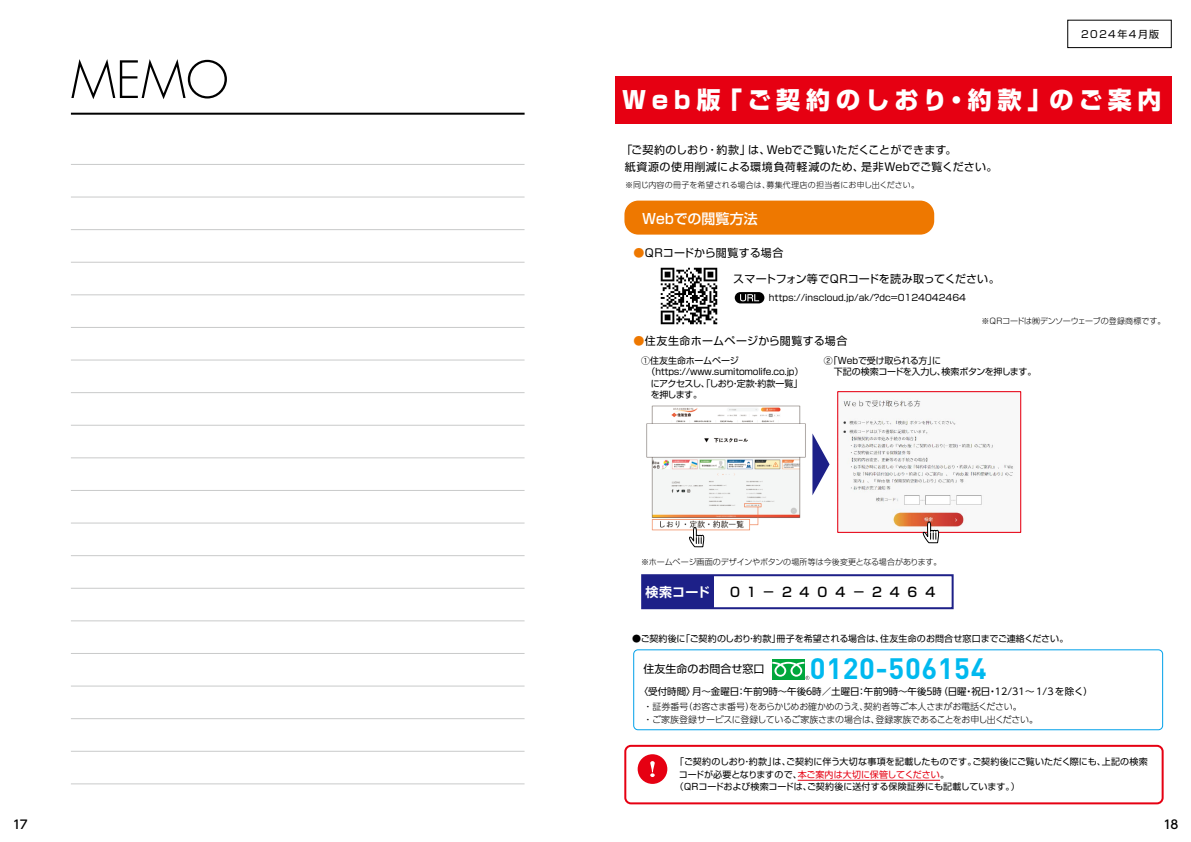
<style>
.page{position:relative;width:1191px;height:842px;background:#fff}
.page>*{position:absolute;margin:0;border:0;box-sizing:border-box;transform-origin:0 0}
.t1{font:300 50px "Futura Std";color:#000}
.t2{font:700 29.2px "DIN Pro";letter-spacing:.02em;color:#00b9ef}
.t3{font:800 24px "Shin Go Pr 5";letter-spacing:.245em;color:#fff}
.t4{font:500 14px "Shin Go Pr 5";letter-spacing:-.005em;color:#fff}
.t5{font:500 13px "Shin Go Pr 5";letter-spacing:.61em;color:#000}
.t6{font:700 13px "Shin Go Pr 5 De";letter-spacing:.015em;color:#fff}
.t7{font:500 12px "UD Shin Go Pro";color:#000}
.t8{font:11px/17px "Shin Go Pro";letter-spacing:.015em;color:#000}
.t9{font:11px "Shin Go Pro";letter-spacing:-.025em;color:#000}
.t10{font:11px "Shin Go Pr 6 N";color:#000}
.t11{font:10px "Shin Go Pr 5";letter-spacing:.15em;color:#000}
.t12{font:9.5px "UD Shin Go Pro";color:#000}
.t13{font:9px "Shin Go Pr 5";letter-spacing:-.005em;color:#000}
.t14{font:300 9px/13.5px "UD Shin Go Pro";letter-spacing:-.025em;color:#000}
.t15{font:9px "Shin Go Pro";color:#000}
.t16{font:9px "Shin Go Pro";letter-spacing:-.02em;color:#000}
.t17{font:9px/11.5px "Shin Go Pro";letter-spacing:-.045em;color:#000}
.t18{font:9px "Shin Go Pr 5";letter-spacing:-.015em;color:#e60012}
.t19{font:9px "Shin Go Pro";letter-spacing:-.06em;color:#000}
.t20{font:300 8px "Shin Go Pro";letter-spacing:-.015em;color:#000}
.t21{font:300 8px "UD Shin Go Pro";letter-spacing:.015em;color:#000}
.s1{color:#ee7800}
.s2{color:#000}
</style>
<div class="page">
<img style="left:660px;top:267px;width:58px;height:58px">
<img style="left:646px;top:405px;width:160px;height:126px">
<img style="left:841px;top:391px;width:181px;height:142px">
<div style="left:837px;top:391px;width:184px;height:142px;border:1px solid #e60012"></div>
<hr style="left:71px;top:113px;width:453px;height:2px;background:#000">
<hr style="left:71px;top:164px;width:453px;height:1px;background:#c9caca">
<hr style="left:71px;top:197px;width:453px;height:1px;background:#c9caca">
<hr style="left:71px;top:229px;width:453px;height:1px;background:#c9caca">
<hr style="left:71px;top:294px;width:453px;height:1px;background:#c9caca">
<hr style="left:71px;top:359px;width:453px;height:1px;background:#c9caca">
<hr style="left:71px;top:457px;width:453px;height:1px;background:#c9caca">
<hr style="left:71px;top:555px;width:453px;height:1px;background:#c9caca">
<hr style="left:71px;top:685px;width:453px;height:1px;background:#c9caca">
<hr style="left:71px;top:262px;width:453px;height:1px;background:#c9caca">
<hr style="left:71px;top:327px;width:453px;height:1px;background:#c9caca">
<hr style="left:71px;top:392px;width:453px;height:1px;background:#c9caca">
<hr style="left:71px;top:490px;width:453px;height:1px;background:#c9caca">
<hr style="left:71px;top:588px;width:453px;height:1px;background:#c9caca">
<hr style="left:71px;top:718px;width:453px;height:1px;background:#c9caca">
<hr style="left:71px;top:425px;width:453px;height:1px;background:#c9caca">
<hr style="left:71px;top:522px;width:453px;height:1px;background:#c9caca">
<hr style="left:71px;top:620px;width:453px;height:1px;background:#c9caca">
<hr style="left:71px;top:751px;width:453px;height:1px;background:#c9caca">
<hr style="left:71px;top:653px;width:453px;height:1px;background:#c9caca">
<hr style="left:71px;top:783px;width:453px;height:1px;background:#c9caca">
<div style="left:637px;top:754px;width:30px;height:30px;background:#e60012;border-radius:50%"></div>
<svg style="left:650px;top:761px;width:4px;height:16px"></svg>
<hr style="left:797px;top:780px;width:143px;height:1px;background:#e60012">
<div style="left:615px;top:77px;width:556px;height:47px;background:#e60012"></div>
<div style="left:1067px;top:20px;width:104px;height:28px;border:1px solid #000"></div>
<div style="left:624px;top:745px;width:539px;height:59px;border:2px solid #e60012;border-radius:6px"></div>
<div style="left:624px;top:201px;width:310px;height:34px;background:#ee7800;border-radius:14px"></div>
<svg style="left:812px;top:433px;width:17px;height:62px"></svg>
<svg style="left:688px;top:527px;width:17px;height:20px"></svg>
<div style="left:633px;top:649px;width:530px;height:81px;border:1px solid #00a0e9;border-radius:4px"></div>
<div style="left:772px;top:659px;width:32px;height:20px;background:#00a73c"></div>
<svg style="left:772px;top:662px;width:37px;height:18px"></svg>
<svg style="left:922px;top:521px;width:18px;height:22px"></svg>
<svg style="left:734px;top:292px;width:30px;height:11px"></svg>
<svg style="left:740px;top:294px;width:19px;height:7px"></svg>
<div style="left:642px;top:575px;width:71px;height:33px;background:#1d2088"></div>
<div style="left:641px;top:574px;width:312px;height:35px;border:2px solid #1d2088"></div>
<h1 class="t1" style="left:71px;top:49px;width:159px">MEMO</h1>
<p class="t11" style="left:1081px;top:26px;width:79px">20２4年4月版</p>
<h3 class="t3" style="left:622px;top:81px;width:541px">Web版「ご契約のしおり・約款」のご案内</h3>
<p class="t8" style="left:625px;top:139px;width:374px;text-indent:-3px">「ご契約のしおり・約款」は、Webでご覧いただくことができます。<br>紙資源の使用削減による環境負荷軽減のため、是非Webでご覧ください。</p>
<p class="t21" style="left:625px;top:179px;width:295px">※同じ内容の冊子を希望される場合は、募集代理店の担当者にお申し出ください。</p>
<p class="t4" style="left:642px;top:207px;width:117px">Ｗｅｂでの閲覧方法</p>
<p class="t8" style="left:633px;top:243px;width:151px"><span class="s1">●</span>ＱＲコードから閲覧する場合</p>
<p class="t9" style="left:733px;top:270px;width:268px">スマートフォン等でＱＲコードを読み取ってください。</p>
<p class="t15" style="left:769px;top:290px;width:199px">https://inscloud.jp/ak/?dc=0124042464</p>
<p class="t8" style="left:633px;top:331px;width:216px"><span class="s1">●</span>住友生命ホームページから閲覧する場合</p>
<p class="t20" style="left:981px;top:314px;width:185px">※ＱＲコードは㈱デンソーウェーブの登録商標です。</p>
<p class="t16" style="left:641px;top:353px;width:99px">①住友生命ホームページ</p>
<p class="t16" style="left:646px;top:364px;width:158px">（https://www.sumitomolife.co.jp）</p>
<p class="t19" style="left:650px;top:376px;width:153px">にアクセスし、「しおり・定款・約款一覧」</p>
<p class="t16" style="left:651px;top:387px;width:53px">を押します。</p>
<p class="t17" style="left:834px;top:353px;width:204px;text-indent:-10px">②「Ｗｅｂで受け取られる方」に<br>下記の検索コードを入力し、検索ボタンを押します。</p>
<p class="t20" style="left:641px;top:555px;width:302px">※ホームページ画面のデザインやボタンの場所等は今後変更となる場合があります。</p>
<p class="t6" style="left:645px;top:581px;width:66px">検索コード</p>
<p class="t5" style="left:730px;top:582px;width:207px">01－2404－2464</p>
<p class="t15" style="left:632px;top:632px;width:438px">●ご契約後に「ご契約のしおり・約款」冊子を希望される場合は、住友生命のお問合せ窓口までご連絡ください。</p>
<p class="t10" style="left:643px;top:660px;width:133px">住友生命のお問合せ窓口　</p>
<h2 class="t2" style="left:810px;top:649px;width:178px">0120-506154</h2>
<p class="t14" style="left:643px;top:699px;width:396px">・証券番号（お客さま番号）をあらかじめお確かめのうえ、契約者等ご本人さまがお電話ください。<br>・ご家族登録サービスに登録しているご家族さまの場合は、登録家族であることをお申し出ください。</p>
<p class="t12" style="left:639px;top:683px;width:455px">〈受付時間〉月～金曜日：午前９時～午後６時／土曜日：午前９時～午後５時（日曜・祝日・12/31～ 1/3を除く）</p>
<p class="t13" style="left:675px;top:754px;width:474px">「ご契約のしおり・約款」は、ご契約に伴う大切な事項を記載したものです。ご契約後にご覧いただく際にも、上記の検索</p>
<p class="t18" style="left:679px;top:767px;width:271px"><span class="s2">コードが必要となりますので、</span>本ご案内は大切に保管してください<span class="s2">。</span></p>
<p class="t13" style="left:675px;top:779px;width:347px">（ＱＲコードおよび検索コードは、ご契約後に送付する保険証券にも記載しています。）</p>
<p class="t7" style="left:13px;top:815px;width:16px">17</p>
<p class="t7" style="left:1163px;top:815px;width:16px">18</p>
</div>
